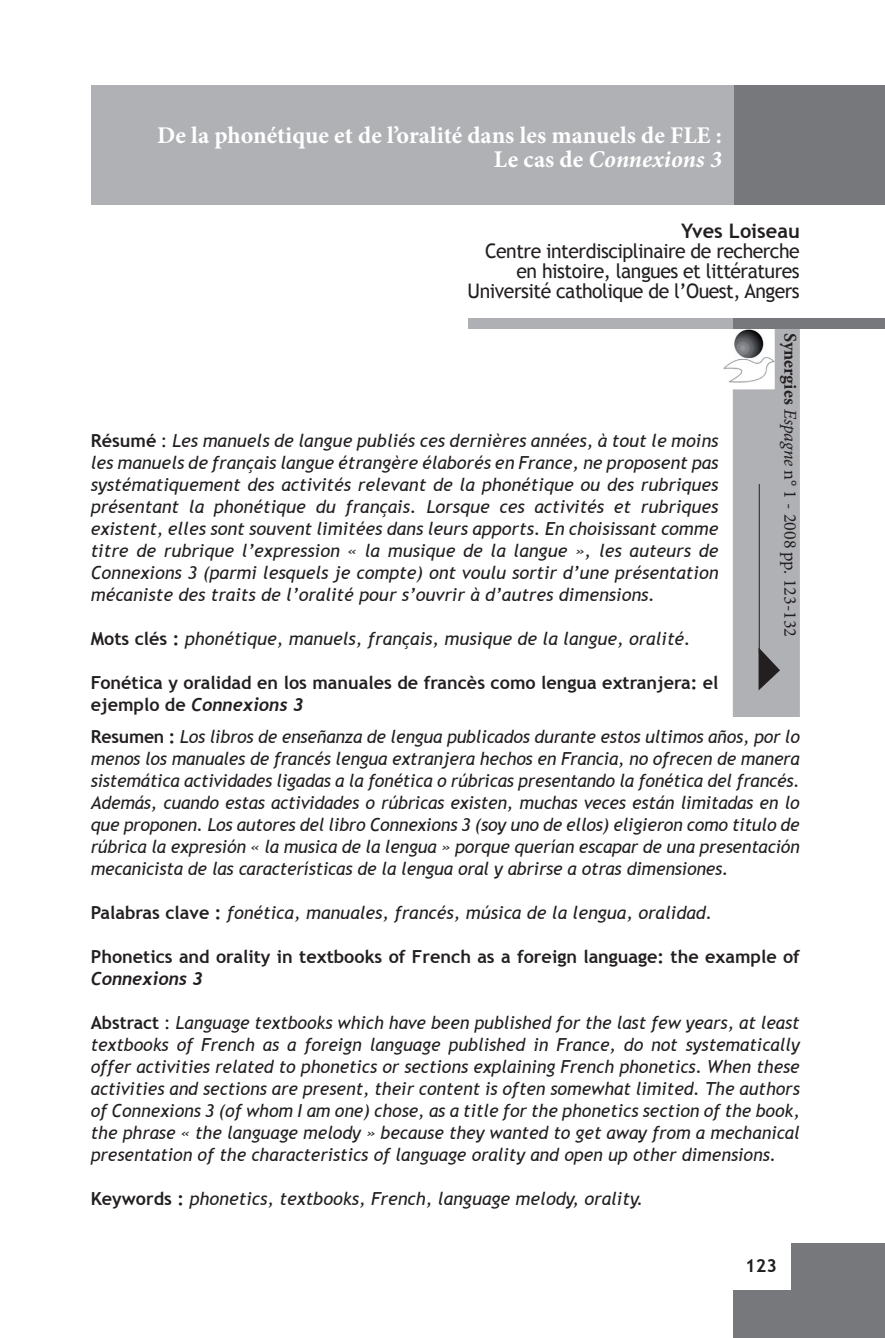
<style>
.page{position:relative;width:885px;height:1338px;background:#fff}
.page>*{position:absolute;margin:0;border:0;box-sizing:border-box;transform-origin:0 0}
.t1{font:700 24px/24px "Minion Pro";color:#fff;text-align:right}
.t2{font:20px/20px "Trebuchet MS";letter-spacing:-.025em;color:#231f20;text-align:right}
.t3{font:700 20px "Trebuchet MS";color:#231f20}
.t4{font:italic 18px/22px "Trebuchet MS";color:#231f20;text-align:justify}
.t5{font:700 18px "Trebuchet MS";color:#231f20}
.t6{font:18px "Minion Pro";color:#231f20}
.t7{font:italic 700 18px "Trebuchet";color:#231f20}
.s1{font-style:italic}
.s2{font-weight:700;font-style:normal}
.s3{font-style:normal}
.s4{font-family:"Trebuchet MS";font-style:normal}
.s5{font-weight:700}
</style>
<div class="page">
<div style="left:733px;top:1243px;width:151px;height:95px;background:#76787b"></div>
<div style="left:731px;top:1242px;width:59px;height:48px;background:#fff"></div>
<div style="left:468px;top:318px;width:267px;height:11px;background:#afb0b4"></div>
<div style="left:730px;top:85px;width:154px;height:119px;background:#76787b"></div>
<div style="left:732px;top:327px;width:67px;height:390px;background:#b0b1b5"></div>
<div style="left:733px;top:318px;width:151px;height:11px;background:#76787b"></div>
<svg style="left:758px;top:647px;width:22px;height:43px"></svg>
<img style="left:723px;top:329px;width:51px;height:60px">
<hr style="left:758px;top:484px;width:1px;height:170px;background:#231f20">
<div style="left:91px;top:85px;width:642px;height:120px;background:#b0b1b5"></div>
<h1 class="t1" style="left:157px;top:123px;width:566px">De la phonétique et de l’oralité dans les manuels de FLE :<br>Le cas de <span class="s1">Connexions 3</span></h1>
<p class="t3" style="left:681px;top:218px;width:120px">Yves Loiseau</p>
<p class="t2" style="left:467px;top:241px;width:333px">Centre interdisciplinaire de recherche en histoire, langues et littératures<br>Université catholique de l’Ouest, Angers</p>
<p class="t4" style="left:91px;top:430px;width:629px"><span class="s2">Résumé</span> <span class="s3">:</span> Les manuels de langue publiés ces dernières années, à tout le moins les manuels de français langue étrangère élaborés en France, ne proposent pas systématiquement des activités relevant de la phonétique ou des rubriques présentant la phonétique du français. Lorsque ces activités et rubriques existent, elles sont souvent limitées dans leurs apports. En choisissant comme titre de rubrique l’expression « la musique de la langue », les auteurs de Connexions 3 (parmi lesquels je compte) ont voulu sortir d’une présentation mécaniste des traits de l’oralité pour s’ouvrir à d’autres dimensions.</p>
<p class="t4" style="left:91px;top:628px;width:601px"><span class="s2">Mots clés :</span> phonétique, manuels, français, musique de la langue, oralité.</p>
<p class="t5" style="left:91px;top:672px;width:629px">Fonética y oralidad en los manuales de francès como lengua extranjera: el</p>
<p class="t7" style="left:91px;top:694px;width:214px"><span class="s4">ejemplo de</span> Connexions 3</p>
<p class="t6" style="left:802px;top:333px;width:306px;rotate:90deg"><span class="s5">Synergies</span> <span class="s1">Espagne</span> n° 1 - 2008 pp. 123-132</p>
<p class="t4" style="left:91px;top:726px;width:710px"><span class="s2">Resumen :</span> Los libros de enseñanza de lengua publicados durante estos ultimos años, por lo menos los manuales de francés lengua extranjera hechos en Francia, no ofrecen de manera sistemática actividades ligadas a la fonética o rúbricas presentando la fonética del francés.<br>Además, cuando estas actividades o rúbricas existen, muchas veces están limitadas en lo que proponen. Los autores del libro Connexions 3 (soy uno de ellos) eligieron como titulo de rúbrica la expresión « la musica de la lengua » porque querían escapar de una presentación mecanicista de las características de la lengua oral y abrirse a otras dimensiones.</p>
<p class="t4" style="left:91px;top:902px;width:623px"><span class="s2">Palabras clave :</span> fonética, manuales, francés, música de la lengua, oralidad.</p>
<p class="t5" style="left:91px;top:945px;width:710px">Phonetics and orality in textbooks of French as a foreign language: the example of</p>
<p class="t7" style="left:91px;top:968px;width:114px">Connexions 3</p>
<p class="t4" style="left:91px;top:1012px;width:710px"><span class="s2">Abstract</span> <span class="s3">:</span> Language textbooks which have been published for the last few years, at least textbooks of French as a foreign language published in France, do not systematically offer activities related to phonetics or sections explaining French phonetics. When these activities and sections are present, their content is often somewhat limited. The authors of Connexions 3 (of whom I am one) chose, as a title for the phonetics section of the book, the phrase « the language melody » because they wanted to get away from a mechanical presentation of the characteristics of language orality and open up other dimensions.</p>
<p class="t4" style="left:91px;top:1188px;width:554px"><span class="s2">Keywords :</span> phonetics, textbooks, French, language melody, orality.</p>
<p class="t5" style="left:745px;top:1255px;width:33px">123</p>
</div>
